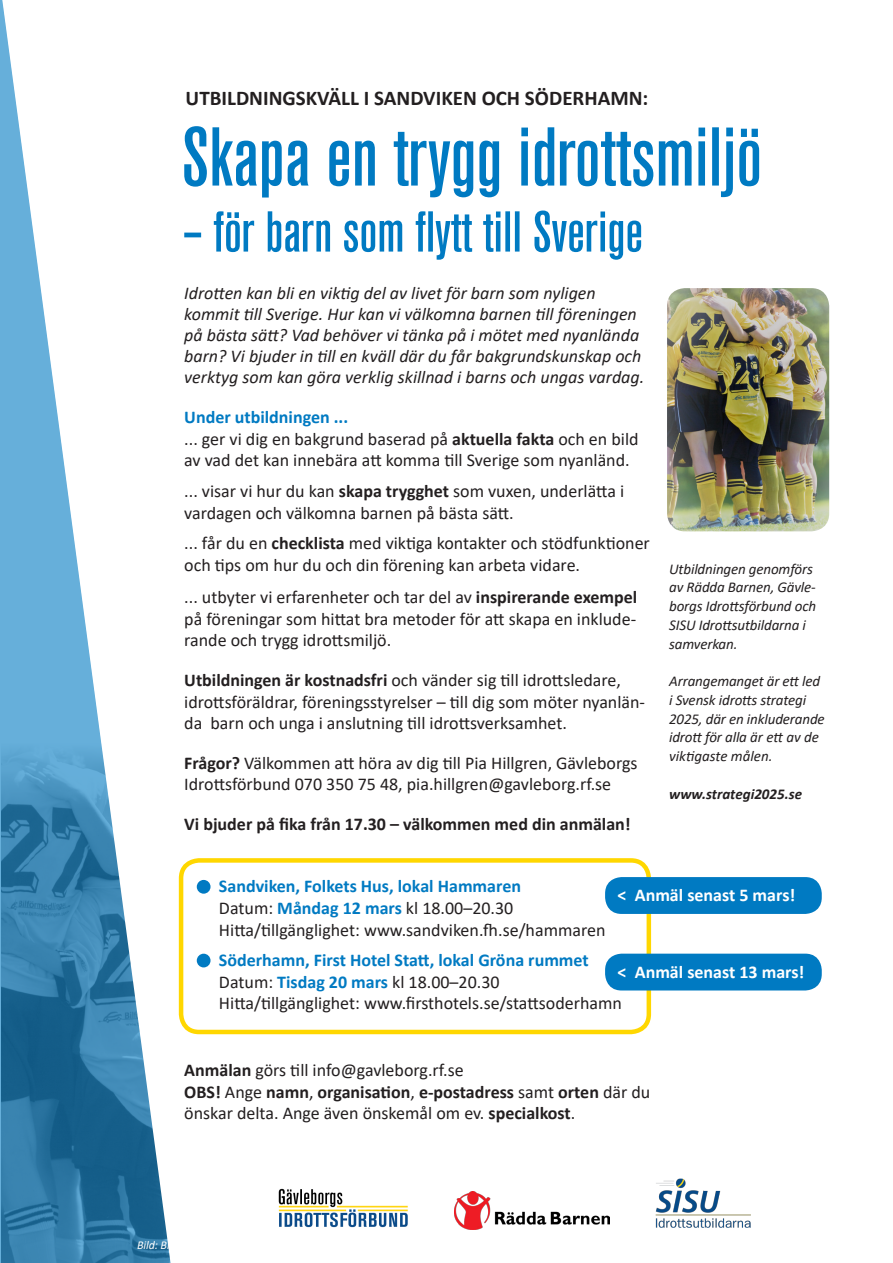
<style>
.page{position:relative;width:893px;height:1263px;background:#fff}
.page>*{position:absolute;margin:0;border:0;box-sizing:border-box;transform-origin:0 0}
.t1{font:700 21px "Calibri";color:#231f20}
.t2{font:18px/21.6px "Calibri";color:#231f20}
.t3{font:italic 18px/21px "Calibri";color:#231f20}
.t4{font:700 18px "Calibri";color:#231f20}
.t5{font:700 18px "Calibri";color:#007ac2}
.t6{font:700 18px "Calibri";color:#fff}
.t7{font:italic 15px/18.8px "Calibri";letter-spacing:-.01em;color:#231f20}
.t8{font:italic 700 15px "Calibri";color:#231f20}
.t9{font:italic 12px "Calibri";letter-spacing:-.01em;color:#fff}
.s1{font-weight:700;color:#007ac2}
.s2{font-weight:700}
</style>
<div class="page">
<img style="left:667px;top:288px;width:162px;height:243px">
<svg style="left:2px;top:0;width:193px;height:1263px"></svg>
<svg style="left:184px;top:126px;width:575px;height:72px"></svg>
<svg style="left:184px;top:211px;width:457px;height:49px"></svg>
<img style="left:656px;top:1178px;width:94px;height:49px">
<img style="left:279px;top:1188px;width:129px;height:40px">
<img style="left:455px;top:1191px;width:155px;height:38px">
<div style="left:179px;top:858px;width:472px;height:176px;border:4px solid #ffd700;border-radius:18px"></div>
<div style="left:197px;top:880px;width:14px;height:14px;background:#007ac2;border-radius:50%"></div>
<div style="left:197px;top:954px;width:14px;height:13px;background:#007ac2;border-radius:50%"></div>
<div style="left:605px;top:877px;width:217px;height:37px;background:#007ac2;border-radius:17px"></div>
<div style="left:605px;top:954px;width:217px;height:36px;background:#007ac2;border-radius:17px"></div>
<p class="t1" style="left:186px;top:83px;width:464px">UTBILDNINGSKVÄLL I SANDVIKEN OCH SÖDERHAMN:</p>
<p class="t3" style="left:184px;top:282px;width:413px">Idrotten kan bli en viktig del av livet för barn som nyligen</p>
<p class="t3" style="left:184px;top:303px;width:461px">kommit till Sverige. Hur kan vi välkomna barnen till föreningen på bästa sätt? Vad behöver vi tänka på i mötet med nyanlända barn? Vi bjuder in till en kväll där du får bakgrundskunskap och verktyg som kan göra verklig skillnad i barns och ungas vardag.</p>
<p class="t2" style="left:184px;top:406px;width:456px"><span class="s1">Under utbildningen ...<br></span>... ger vi dig en bakgrund baserad på <span class="s2">aktuella fakta</span> och en bild av vad det kan innebära att komma till Sverige som nyanländ.</p>
<p class="t2" style="left:184px;top:480px;width:441px">... visar vi hur du kan <span class="s2">skapa trygghet</span> som vuxen, underlätta i vardagen och välkomna barnen på bästa sätt.</p>
<p class="t2" style="left:184px;top:532px;width:467px">... får du en <span class="s2">checklista</span> med viktiga kontakter och stödfunktioner och tips om hur du och din förening kan arbeta vidare.</p>
<p class="t2" style="left:184px;top:586px;width:455px;text-align:justify">... utbyter vi erfarenheter och tar del av <span class="s2">inspirerande exempel </span>på föreningar som hittat bra metoder för att skapa en inklude&shy;rande och trygg idrottsmiljö.</p>
<p class="t2" style="left:184px;top:669px;width:462px"><span class="s2">Utbildningen är kostnadsfri</span> och vänder sig till idrottsledare, idrottsföräldrar, föreningsstyrelser – till dig som möter nyanlän&shy;da barn och unga i anslutning till idrottsverksamhet.</p>
<p class="t2" style="left:184px;top:751px;width:455px"><span class="s2">Frågor?</span> Välkommen att höra av dig till Pia Hillgren, Gävleborgs<br>Idrottsförbund 070 350 75 48, pia.hillgren@gavleborg.rf.se</p>
<p class="t4" style="left:184px;top:811px;width:448px">Vi bjuder på fika från 17.30 – välkommen med din anmälan!</p>
<p class="t7" style="left:669px;top:559px;width:148px">Utbildningen genomförs av Rädda Barnen, Gävle&shy;borgs Idrottsförbund och<br>SISU Idrottsutbildarna i samverkan.</p>
<p class="t7" style="left:669px;top:671px;width:157px">Arrangemanget är ett led i Svensk idrotts strategi<br>2025, där en inkluderande idrott för alla är ett av de viktigaste målen.</p>
<p class="t8" style="left:669px;top:783px;width:134px">www.strategi2025.se</p>
<p class="t2" style="left:219px;top:875px;width:388px"><span class="s1">Sandviken, Folkets Hus, lokal Hammaren<br></span>Datum: <span class="s1">Måndag 12 mars</span> kl 18.00–20.30<br>Hitta/tillgänglighet: www.sandviken.fh.se/hammaren</p>
<p class="t5" style="left:219px;top:947px;width:371px">Söderhamn, First Hotel Statt, lokal Gröna rummet</p>
<p class="t2" style="left:219px;top:970px;width:282px">Datum: <span class="s1">Tisdag 20 mars</span> kl 18.00–20.30</p>
<p class="t2" style="left:219px;top:992px;width:404px">Hitta/tillgänglighet: www.firsthotels.se/stattsoderhamn</p>
<p class="t6" style="left:618px;top:882px;width:179px">&lt; Anmäl senast 5 mars!</p>
<p class="t6" style="left:618px;top:959px;width:188px">&lt; Anmäl senast 13 mars!</p>
<p class="t2" style="left:184px;top:1059px;width:468px"><span class="s2">Anmälan</span> görs till info@gavleborg.rf.se<br><span class="s2">OBS!</span> Ange <span class="s2">namn</span>, <span class="s2">organisation</span>, <span class="s2">e-postadress</span> samt <span class="s2">orten</span> där du önskar delta. Ange även önskemål om ev. <span class="s2">specialkost</span>.</p>
<p class="t9" style="left:137px;top:1236px;width:70px">Bild: Bildbyrån</p>
</div>
